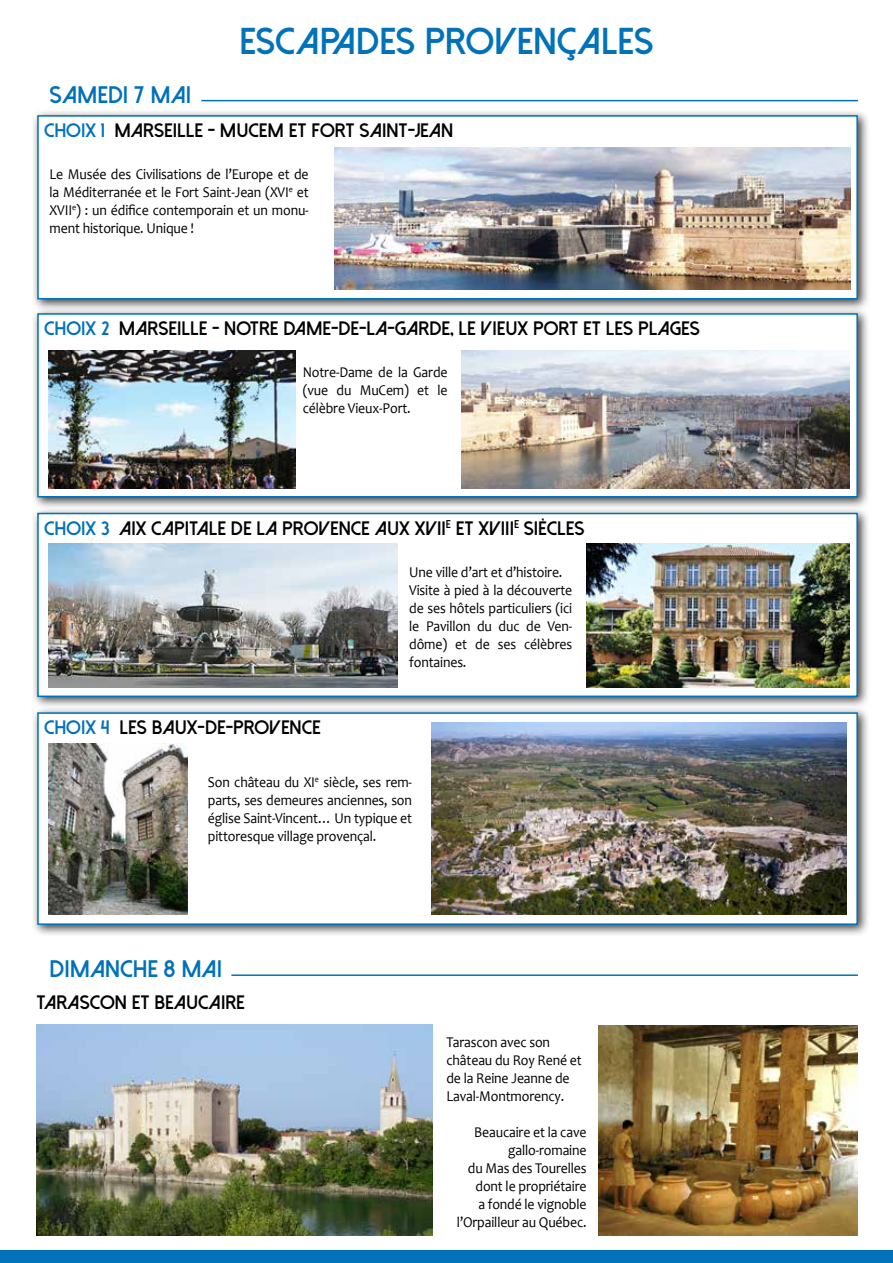
<style>
.page{position:relative;width:893px;height:1263px;background:#fff}
.page>*{position:absolute;margin:0;border:0;box-sizing:border-box;transform-origin:0 0}
.t1{font:800 37.5px "Dolce Vita";color:#0072ba}
.t2{font:800 24px "Dolce Vita";color:#0071b9}
.t3{font:800 19.5px "Dolce Vita";color:#000}
.t4{font:15px/18px "Candara";letter-spacing:-.01em;color:#000;text-align:justify;scale:.92 1}
.s1{color:#0071b9}
</style>
<div class="page">
<div style="left:31px;top:109px;width:839px;height:202px;background:#000;opacity:.75"></div>
<div style="left:37px;top:115px;width:821px;height:184px;background:#fff;border:2px solid #0072ba"></div>
<div style="left:31px;top:307px;width:839px;height:202px;background:#000;opacity:.75"></div>
<div style="left:37px;top:313px;width:821px;height:184px;background:#fff;border:2px solid #0072ba"></div>
<div style="left:31px;top:506px;width:839px;height:203px;background:#000;opacity:.75"></div>
<div style="left:37px;top:513px;width:821px;height:184px;background:#fff;border:2px solid #0072ba"></div>
<div style="left:31px;top:706px;width:839px;height:231px;background:#000;opacity:.75"></div>
<div style="left:37px;top:712px;width:821px;height:213px;background:#fff;border:2px solid #0072ba"></div>
<hr style="left:201px;top:100px;width:657px;height:1px;background:#0072ba">
<hr style="left:231px;top:974px;width:627px;height:2px;background:#0072ba">
<div style="left:0;top:1250px;width:893px;height:13px;background:#0072ba"></div>
<img style="left:334px;top:147px;width:516px;height:143px">
<img style="left:49px;top:350px;width:247px;height:138px">
<img style="left:49px;top:544px;width:348px;height:144px">
<img style="left:49px;top:743px;width:139px;height:171px">
<img style="left:432px;top:723px;width:414px;height:191px">
<img style="left:37px;top:1024px;width:395px;height:211px">
<img style="left:599px;top:1025px;width:259px;height:210px">
<img style="left:587px;top:544px;width:262px;height:144px">
<img style="left:461px;top:350px;width:388px;height:138px">
<h2 class="t2" style="left:50px;top:82px;width:143px">SAMEDI 7 MAI</h2>
<h1 class="t1" style="left:239px;top:22px;width:416px">ESCAPADES PROVENÇALES</h1>
<h3 class="t3" style="left:44px;top:120px;width:411px"><span class="s1">CHOIX 1</span> MARSEILLE - MUCEM ET FORT SAINT-JEAN</h3>
<p class="t4" style="left:50px;top:165px;width:283px">Le Musée des Civilisations de l’Europe et de la Méditerranée et le Fort Saint-Jean (XVI<sup>e</sup> et XVII<sup>e</sup>) : un édifice contemporain et un monu&shy;ment historique. Unique !</p>
<h3 class="t3" style="left:44px;top:318px;width:657px"><span class="s1">CHOIX 2</span> MARSEILLE - NOTRE DAME-DE-LA-GARDE, LE VIEUX PORT ET LES PLAGES</h3>
<p class="t4" style="left:303px;top:363px;width:159px">Notre-Dame de la Garde (vue du MuCem) et le célèbre Vieux-Port.</p>
<h3 class="t3" style="left:44px;top:518px;width:542px"><span class="s1">CHOIX 3</span> AIX CAPITALE DE LA PROVENCE AUX XVII<sup>E</sup> ET XVIII<sup>E</sup> SIÈCLES</h3>
<h3 class="t3" style="left:44px;top:717px;width:278px"><span class="s1">CHOIX 4</span> LES BAUX-DE-PROVENCE</h3>
<p class="t4" style="left:409px;top:563px;width:179px;text-align:left">Une ville d’art et d’histoire.<br>Visite à pied à la découverte de ses hôtels particuliers (ici le Pavillon du duc de Ven&shy;dôme) et de ses célèbres fontaines.</p>
<p class="t4" style="left:208px;top:773px;width:223px">Son château du XI<sup>e</sup> siècle, ses rem&shy;parts, ses demeures anciennes, son église Saint-Vincent… Un typique et pittoresque village provençal.</p>
<h2 class="t2" style="left:50px;top:957px;width:174px">DIMANCHE 8 MAI</h2>
<h3 class="t3" style="left:37px;top:992px;width:210px">TARASCON ET BEAUCAIRE</h3>
<p class="t4" style="left:446px;top:1033px;width:149px;text-align:left">Tarascon avec son château du Roy René et de la Reine Jeanne de<br>Laval-Montmorency.</p>
<p class="t4" style="left:457px;top:1123px;width:143px;text-align:right">Beaucaire et la cave gallo-romaine<br>du Mas des Tourelles dont le propriétaire<br>a fondé le vignoble l’Orpailleur au Québec.</p>
</div>
